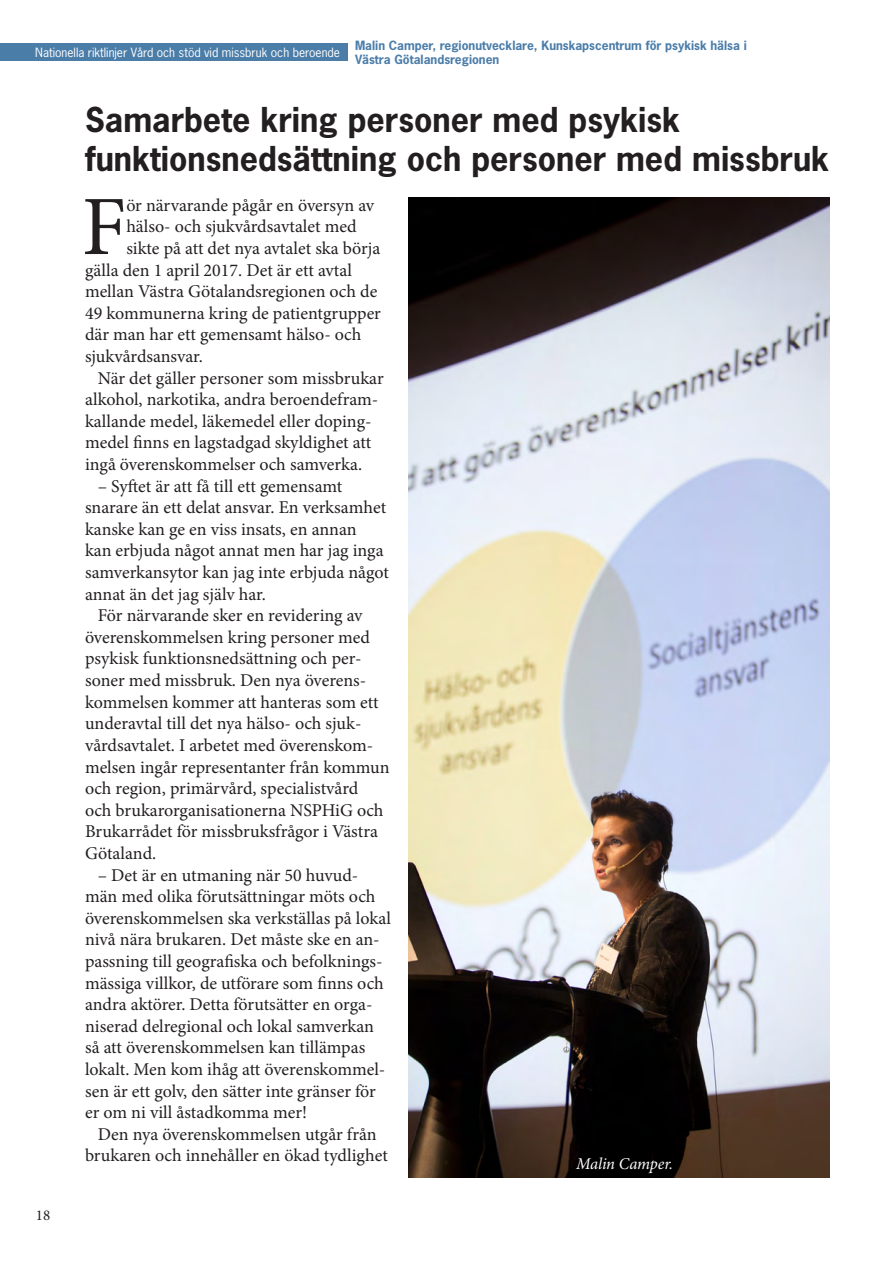
<style>
.page{position:relative;width:893px;height:1263px;background:#fff}
.page>*{position:absolute;margin:0;border:0;box-sizing:border-box;transform-origin:0 0}
.t1{font:84.45px "Minion Pro";color:#231f20}
.t2{font:700 32.25px/38.7px "News Gothic";color:#231f20}
.t3{font:18px/21.6px "Minion Pro";color:#231f20}
.t4{font:italic 16.5px "Minion Pro";letter-spacing:-.01em;color:#fff}
.t5{font:15px "Minion Pro";color:#231f20}
.t6{font:700 12px "News Gothic";color:#4b7da9}
.t7{font:12px "News Gothic";color:#fff}
</style>
<div class="page">
<div style="left:0;top:43px;width:348px;height:18px;background:#4b7da9"></div>
<img style="left:408px;top:198px;width:421px;height:980px">
<p class="t7" style="left:35px;top:44px;width:306px">Nationella riktlinjer Vård och stöd vid missbruk och beroende</p>
<p class="t6" style="left:355px;top:37px;width:393px">Malin Camper, regionutvecklare, Kunskapscentrum för psykisk hälsa i</p>
<p class="t6" style="left:355px;top:52px;width:146px">Västra Götalandsregionen</p>
<p class="t2" style="left:85px;top:100px;width:746px">Samarbete kring personer med psykisk funktionsnedsättning och personer med missbruk</p>
<p class="t5" style="left:36px;top:1205px;width:16px">18</p>
<p class="t1" style="left:82px;top:170px;width:46px">F</p>
<p class="t3" style="left:126px;top:194px;width:249px">ör närvarande pågår en översyn av</p>
<p class="t3" style="left:126px;top:216px;width:232px">hälso- och sjukvårdsavtalet med</p>
<p class="t3" style="left:126px;top:238px;width:256px">sikte på att det nya avtalet ska börja</p>
<p class="t3" style="left:85px;top:259px;width:268px">gälla den 1 april 2017. Det är ett avtal</p>
<p class="t3" style="left:85px;top:281px;width:294px">mellan Västra Götalandsregionen och de</p>
<p class="t3" style="left:85px;top:302px;width:297px">49 kommunerna kring de patientgrupper</p>
<p class="t3" style="left:85px;top:324px;width:278px">där man har ett gemensamt hälso- och</p>
<p class="t3" style="left:85px;top:346px;width:119px">sjukvårdsansvar.</p>
<p class="t3" style="left:85px;top:367px;width:300px;text-indent:13px">När det gäller personer som missbrukar alkohol, narkotika, andra beroendefram&shy;kallande medel, läkemedel eller doping&shy;medel finns en lagstadgad skyldighet att ingå överenskommelser och samverka.</p>
<p class="t3" style="left:85px;top:475px;width:305px;text-indent:13px">– Syftet är att få till ett gemensamt snarare än ett delat ansvar. En verksamhet kanske kan ge en viss insats, en annan<br>kan erbjuda något annat men har jag inga samverkansytor kan jag inte erbjuda något annat än det jag själv har.</p>
<p class="t3" style="left:85px;top:605px;width:306px;text-indent:13px">För närvarande sker en revidering av överenskommelsen kring personer med psykisk funktionsnedsättning och per&shy;soner med missbruk. Den nya överens&shy;kommelsen kommer att hanteras som ett underavtal till det nya hälso- och sjuk&shy;vårdsavtalet. I arbetet med överenskom&shy;melsen ingår representanter från kommun och region, primärvård, specialistvård<br>och brukarorganisationerna NSPHiG och Brukarrådet för missbruksfrågor i Västra Götaland.</p>
<p class="t3" style="left:85px;top:864px;width:307px;text-indent:13px">– Det är en utmaning när 50 huvud&shy;män med olika förutsättningar möts och överenskommelsen ska verkställas på lokal nivå nära brukaren. Det måste ske en an&shy;passning till geografiska och befolknings&shy;mässiga villkor, de utförare som finns och andra aktörer. Detta förutsätter en orga&shy;niserad delregional och lokal samverkan så att överenskommelsen kan tillämpas lokalt. Men kom ihåg att överenskommel&shy;sen är ett golv, den sätter inte gränser för er om ni vill åstadkomma mer!</p>
<p class="t3" style="left:85px;top:1123px;width:304px;text-align:center">Den nya överenskommelsen utgår från brukaren och innehåller en ökad tydlighet</p>
<p class="t4" style="left:576px;top:1154px;width:99px">Malin Camper.</p>
</div>
